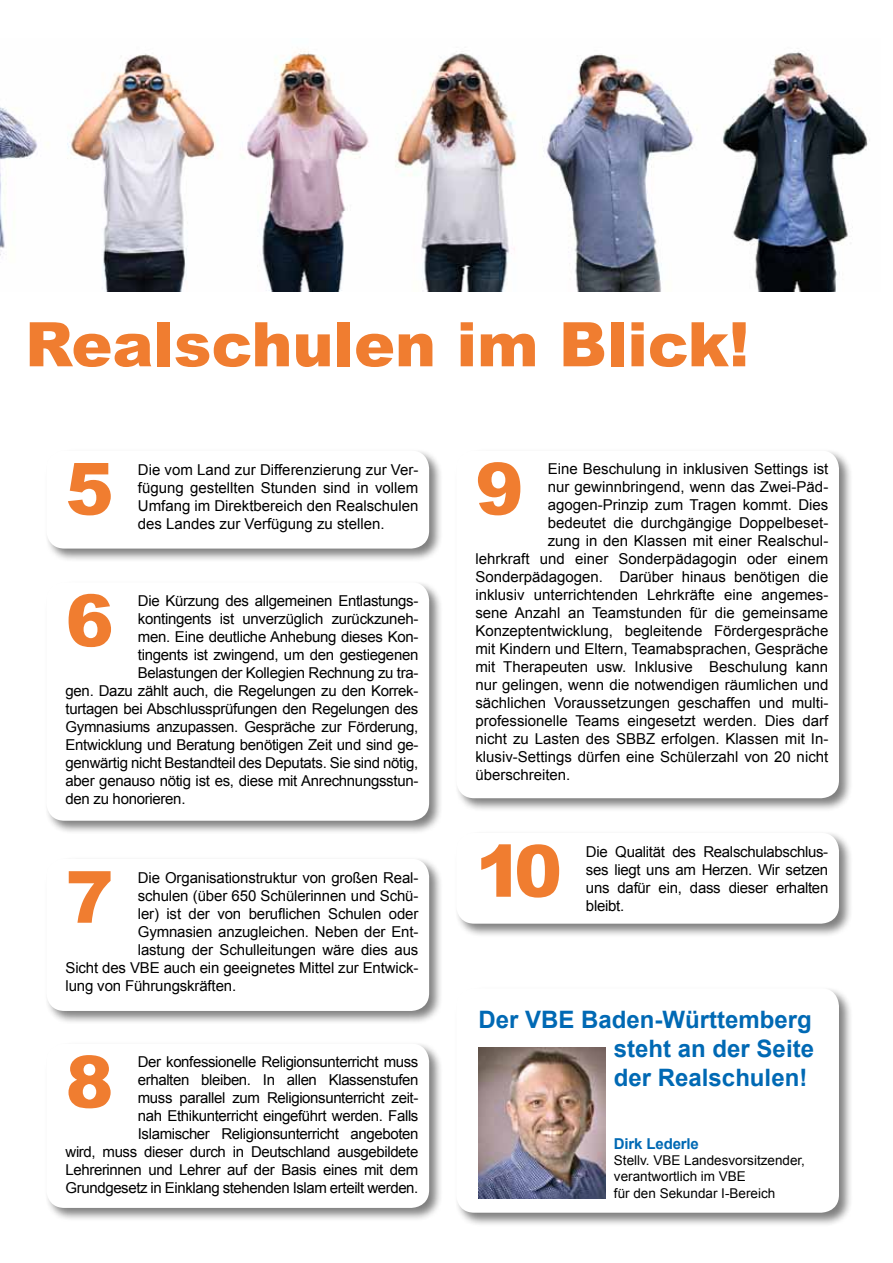
<style>
.page{position:relative;width:893px;height:1263px;background:#fff}
.page>*{position:absolute;margin:0;border:0;box-sizing:border-box;transform-origin:0 0}
.t1{font:900 72px "Arial";color:#f07d30}
.t2{font:900 61.5px "Arial";color:#f07d30}
.t3{font:700 24px/28.8px "Arial";color:#0069b4;text-align:justify}
.t4{font:15px/18px "Arial";letter-spacing:-.01em;color:#000;text-align:justify}
.t5{font:700 15px "Arial";letter-spacing:-.01em;color:#0069b4}
.t6{font:13.5px/16.2px "Arial";color:#000}
</style>
<div class="page">
<div style="left:44px;top:448px;width:399px;height:115px;background:#000;opacity:.5"></div>
<div style="left:46px;top:451px;width:383px;height:98px;background:#fff;border-radius:18px"></div>
<img style="left:0;top:51px;width:868px;height:240px">
<div style="left:454px;top:831px;width:399px;height:107px;background:#000;opacity:.5"></div>
<div style="left:456px;top:833px;width:383px;height:91px;background:#fff;border-radius:18px"></div>
<div style="left:44px;top:580px;width:399px;height:255px;background:#000;opacity:.5"></div>
<div style="left:46px;top:582px;width:383px;height:239px;background:#fff;border-radius:18px"></div>
<div style="left:44px;top:856px;width:399px;height:169px;background:#000;opacity:.5"></div>
<div style="left:46px;top:859px;width:383px;height:152px;background:#fff;border-radius:18px"></div>
<div style="left:44px;top:1041px;width:399px;height:181px;background:#000;opacity:.5"></div>
<div style="left:46px;top:1043px;width:383px;height:165px;background:#fff;border-radius:18px"></div>
<div style="left:454px;top:448px;width:399px;height:364px;background:#000;opacity:.5"></div>
<div style="left:456px;top:451px;width:383px;height:347px;background:#fff;border-radius:18px"></div>
<div style="left:454px;top:986px;width:399px;height:241px;background:#000;opacity:.5"></div>
<div style="left:456px;top:988px;width:383px;height:225px;background:#fff;border-radius:18px"></div>
<img style="left:479px;top:1048px;width:126px;height:150px">
<h2 class="t2" style="left:25px;top:300px;width:726px">Realschulen im Blick!</h2>
<h1 class="t1" style="left:66px;top:437px;width:50px">5</h1>
<p class="t4" style="left:138px;top:461px;width:282px">Die vom Land zur Differenzierung zur Ver&shy;fügung gestellten Stunden sind in vollem Umfang im Direktbereich den Realschulen des Landes zur Verfügung zu stellen.</p>
<h1 class="t1" style="left:66px;top:568px;width:50px">6</h1>
<p class="t4" style="left:138px;top:592px;width:282px">Die Kürzung des allgemeinen Entlastungs-</p>
<p class="t4" style="left:138px;top:610px;width:282px">kontingents ist unverzüglich zurückzuneh-</p>
<p class="t4" style="left:138px;top:628px;width:282px">men. Eine deutliche Anhebung dieses Kon-</p>
<p class="t4" style="left:138px;top:646px;width:282px">tingents ist zwingend, um den gestiegenen</p>
<p class="t4" style="left:138px;top:664px;width:282px">Belastungen der Kollegien Rechnung zu tra-</p>
<p class="t4" style="left:66px;top:682px;width:354px">gen. Dazu zählt auch, die Regelungen zu den Korrek-</p>
<p class="t4" style="left:66px;top:700px;width:354px">turtagen bei Abschlussprüfungen den Regelungen des</p>
<p class="t4" style="left:66px;top:718px;width:354px">Gymnasiums anzupassen. Gespräche zur Förderung,</p>
<p class="t4" style="left:66px;top:736px;width:354px">Entwicklung und Beratung benötigen Zeit und sind ge-</p>
<p class="t4" style="left:66px;top:754px;width:354px">genwärtig nicht Bestandteil des Deputats. Sie sind nötig,</p>
<p class="t4" style="left:66px;top:772px;width:354px">aber genauso nötig ist es, diese mit Anrechnungsstun-</p>
<p class="t4" style="left:66px;top:790px;width:121px">den zu honorieren.</p>
<h1 class="t1" style="left:66px;top:845px;width:50px">7</h1>
<p class="t4" style="left:138px;top:869px;width:282px">Die Organisationstruktur von großen Real-</p>
<p class="t4" style="left:138px;top:887px;width:282px">schulen (über 650 Schülerinnen und Schü-</p>
<p class="t4" style="left:138px;top:905px;width:282px">ler) ist der von beruflichen Schulen oder</p>
<p class="t4" style="left:138px;top:923px;width:282px">Gymnasien anzugleichen. Neben der Ent-</p>
<p class="t4" style="left:138px;top:941px;width:282px">lastung der Schulleitungen wäre dies aus</p>
<p class="t4" style="left:66px;top:959px;width:354px">Sicht des VBE auch ein geeignetes Mittel zur Entwick-</p>
<p class="t4" style="left:66px;top:977px;width:172px">lung von Führungskräften.</p>
<h1 class="t1" style="left:66px;top:1029px;width:50px">8</h1>
<p class="t4" style="left:66px;top:1053px;width:354px;text-align:right">Der konfessionelle Religionsunterricht muss<br>erhalten bleiben. In allen Klassenstufen<br>muss parallel zum Religionsunterricht zeit-<br>nah Ethikunterricht eingeführt werden. Falls Islamischer Religionsunterricht angeboten<br>wird, muss dieser durch in Deutschland ausgebildete Lehrerinnen und Lehrer auf der Basis eines mit dem Grundgesetz in Einklang stehenden Islam erteilt werden.</p>
<h1 class="t1" style="left:475px;top:436px;width:50px">9</h1>
<p class="t4" style="left:548px;top:460px;width:282px">Eine Beschulung in inklusiven Settings ist</p>
<p class="t4" style="left:548px;top:478px;width:282px">nur gewinnbringend, wenn das Zwei-Päd-</p>
<p class="t4" style="left:548px;top:496px;width:282px">agogen-Prinzip zum Tragen kommt. Dies</p>
<p class="t4" style="left:548px;top:514px;width:282px">bedeutet die durchgängige Doppelbeset-</p>
<p class="t4" style="left:548px;top:532px;width:282px">zung in den Klassen mit einer Realschul-</p>
<p class="t4" style="left:475px;top:550px;width:354px">lehrkraft und einer Sonderpädagogin oder einem</p>
<p class="t4" style="left:475px;top:568px;width:354px">Sonderpädagogen. Darüber hinaus benötigen die</p>
<p class="t4" style="left:475px;top:586px;width:354px">inklusiv unterrichtenden Lehrkräfte eine angemes-</p>
<p class="t4" style="left:475px;top:604px;width:354px">sene Anzahl an Teamstunden für die gemeinsame</p>
<p class="t4" style="left:475px;top:622px;width:354px">Konzeptentwicklung, begleitende Fördergespräche</p>
<p class="t4" style="left:475px;top:640px;width:354px">mit Kindern und Eltern, Teamabsprachen, Gespräche</p>
<p class="t4" style="left:475px;top:658px;width:354px">mit Therapeuten usw. Inklusive Beschulung kann</p>
<p class="t4" style="left:475px;top:676px;width:354px">nur gelingen, wenn die notwendigen räumlichen und</p>
<p class="t4" style="left:475px;top:694px;width:354px">sächlichen Voraussetzungen geschaffen und multi-</p>
<p class="t4" style="left:475px;top:712px;width:354px">professionelle Teams eingesetzt werden. Dies darf</p>
<p class="t4" style="left:475px;top:730px;width:354px">nicht zu Lasten des SBBZ erfolgen. Klassen mit In-</p>
<p class="t4" style="left:475px;top:748px;width:354px">klusiv-Settings dürfen eine Schülerzahl von 20 nicht</p>
<p class="t4" style="left:475px;top:766px;width:97px">überschreiten.</p>
<h1 class="t1" style="left:475px;top:819px;width:88px">10</h1>
<p class="t4" style="left:586px;top:842px;width:244px">Die Qualität des Realschulabschlus&shy;ses liegt uns am Herzen. Wir setzen uns dafür ein, dass dieser erhalten</p>
<p class="t4" style="left:586px;top:896px;width:40px">bleibt.</p>
<h3 class="t3" style="left:614px;top:1006px;width:202px;text-indent:-135px">Der VBE Baden-Württemberg steht an der Seite der Realschulen!</h3>
<p class="t5" style="left:614px;top:1134px;width:87px">Dirk Lederle</p>
<p class="t6" style="left:614px;top:1152px;width:193px">Stellv. VBE Landesvorsitzender, verantwortlich im VBE<br>für den Sekundar I-Bereich</p>
</div>
